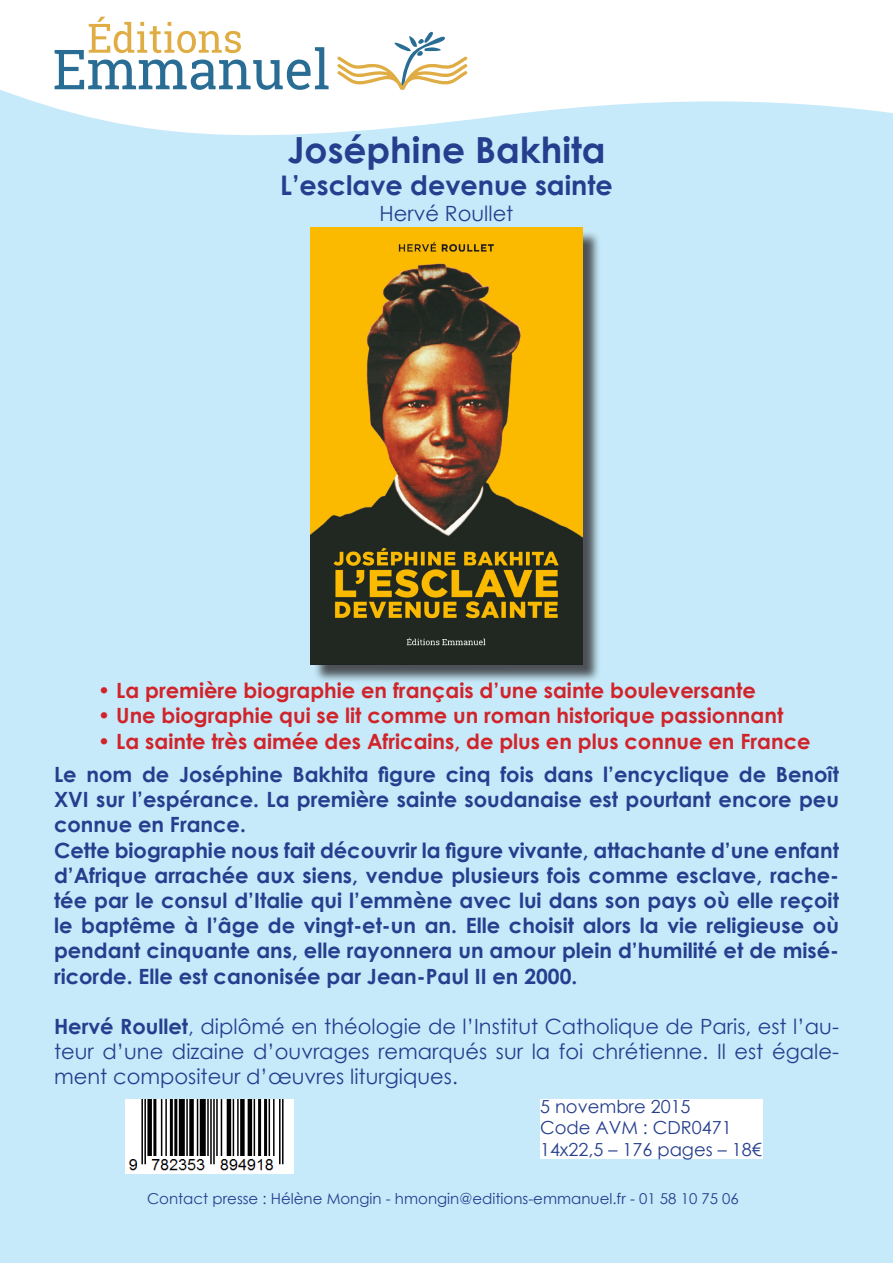
<style>
.page{position:relative;width:893px;height:1263px;background:#c6eafa}
.page>*{position:absolute;margin:0;border:0;box-sizing:border-box;transform-origin:0 0}
.t1{font:700 36px "Century Gothic";color:#253f8e}
.t2{font:700 27px "Century Gothic";color:#253f8e}
.t3{font:700 21px/25.2px "Century Gothic";color:#253f8e;text-align:justify}
.t4{font:21px/25.2px "Century Gothic";color:#253f8e;text-align:justify}
.t5{font:700 21px "Century Gothic";color:#d1232a}
.t6{font:18px "Century Gothic";color:#253f8e}
.t7{font:15px "Century Gothic";color:#253f8e}
.s1{font-weight:700}
</style>
<div class="page">
<svg style="left:0;top:0;width:893px;height:136px;fill:#fff"></svg>
<svg style="left:336px;top:21px;width:131px;height:69px;background:#efecdf"></svg>
<svg style="left:53px;top:9px;width:276px;height:81px;background:#dae1e0"></svg>
<div style="left:313px;top:230px;width:288px;height:453px;background:#231f20;opacity:.75"></div>
<img style="left:310px;top:227px;width:273px;height:437px">
<img style="left:126px;top:1099px;width:168px;height:75px">
<div style="left:540px;top:1099px;width:223px;height:60px;background:#fff"></div>
<p class="t1" style="left:287px;top:123px;width:320px">Joséphine Bakhita</p>
<p class="t2" style="left:280px;top:165px;width:334px">L’esclave devenue sainte</p>
<p class="t4" style="left:380px;top:200px;width:135px">Hervé Roullet</p>
<p class="t5" style="left:98px;top:675px;width:660px">• La première biographie en français d’une sainte bouleversante</p>
<p class="t5" style="left:98px;top:700px;width:687px">• Une biographie qui se lit comme un roman historique passionnant</p>
<p class="t5" style="left:98px;top:725px;width:714px">• La sainte très aimée des Africains, de plus en plus connue en France</p>
<p class="t3" style="left:54px;top:761px;width:786px">Le nom de Joséphine Bakhita figure cinq fois dans l’encyclique de Benoît XVI sur l’espérance. La première sainte soudanaise est pourtant encore peu connue en France.</p>
<p class="t3" style="left:54px;top:836px;width:786px">Cette biographie nous fait découvrir la figure vivante, attachante d’une enfant d’Afrique arrachée aux siens, vendue plusieurs fois comme esclave, rache&shy;tée par le consul d’Italie qui l’emmène avec lui dans son pays où elle reçoit le baptême à l’âge de vingt-et-un an. Elle choisit alors la vie religieuse où pendant cinquante ans, elle rayonnera un amour plein d’humilité et de misé&shy;ricorde. Elle est canonisée par Jean-Paul II en 2000.</p>
<p class="t4" style="left:54px;top:1013px;width:786px"><span class="s1">Hervé Roullet</span>, diplômé en théologie de l’Institut Catholique de Paris, est l’au&shy;teur d’une dizaine d’ouvrages remarqués sur la foi chrétienne. Il est égale&shy;ment compositeur d’œuvres liturgiques.</p>
<p class="t6" style="left:540px;top:1094px;width:152px">5 novembre 2015</p>
<p class="t6" style="left:540px;top:1115px;width:193px">Code AVM : CDR0471</p>
<p class="t6" style="left:540px;top:1137px;width:223px">14x22,5 – 176 pages – 18€</p>
<p class="t7" style="left:147px;top:1188px;width:593px">Contact presse : Hélène Mongin - hmongin@editions-emmanuel.fr - 01 58 10 75 06</p>
</div>
